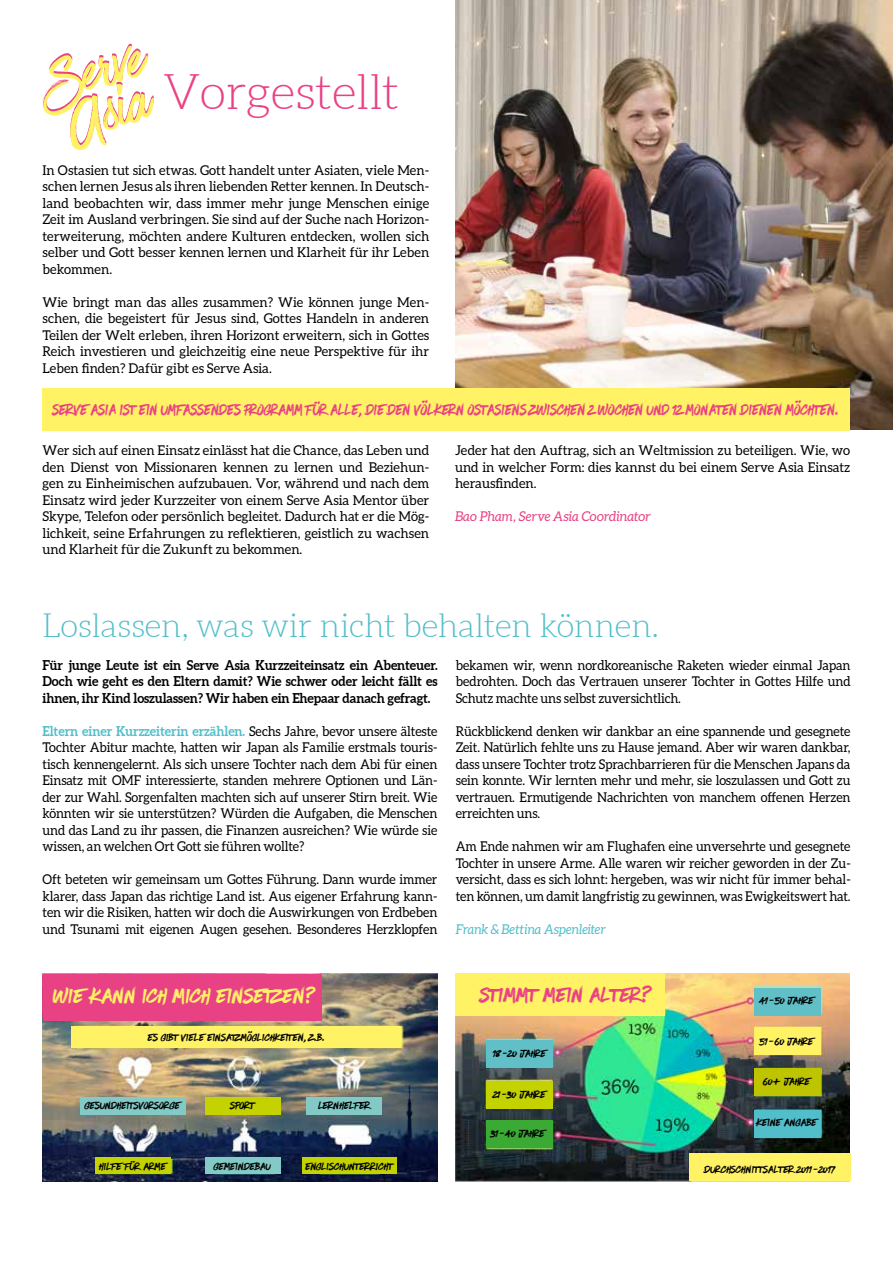
<style>
.page{position:relative;width:893px;height:1263px;background:#fff}
.page>*{position:absolute;margin:0;border:0;box-sizing:border-box;transform-origin:0 0}
.t1{font:300 48.45px "Aleo";letter-spacing:-.01em;color:#e94284}
.t2{font:300 32.85px "Aleo";letter-spacing:-.01em;color:#52beca}
.t3{font:30px "Have Heart Two";color:#fff265}
.t4{font:30px "Have Heart Two";color:#e94284}
.t5{font:22.5px "Have Heart Two";color:#e94284;scale:.88 1}
.t6{font:15px "Have Heart Two";color:#000}
.t7{font:13.5px/16.5px "Aleo";letter-spacing:-.01em;color:#000;text-align:justify;scale:.95 1}
.t8{font:13.5px/16.5px "Aleo";letter-spacing:-.01em;color:#000;text-align:justify}
.t9{font:700 13.5px/16.5px "Aleo";letter-spacing:-.01em;color:#000;text-align:justify;scale:.95 1}
.t10{font:italic 13.5px "Aleo";color:#e94284}
.t11{font:italic 13.5px "Aleo";letter-spacing:-.01em;color:#52beca;scale:.95 1}
.s1{font-weight:700;color:#52beca}
</style>
<div class="page">
<img style="left:455px;top:0;width:438px;height:429px">
<div style="left:43px;top:389px;width:807px;height:42px;background:#fff265"></div>
<img style="left:42px;top:974px;width:395px;height:207px">
<img style="left:455px;top:974px;width:394px;height:207px">
<svg style="left:42px;top:44px;width:112px;height:106px"></svg>
<div style="left:43px;top:974px;width:278px;height:46px;background:#e94284"></div>
<div style="left:455px;top:974px;width:210px;height:42px;background:#fff265"></div>
<div style="left:486px;top:1040px;width:67px;height:28px;background:#61c0c7"></div>
<div style="left:486px;top:1081px;width:67px;height:28px;background:#c3d200"></div>
<div style="left:486px;top:1120px;width:67px;height:28px;background:#3aaa35"></div>
<div style="left:754px;top:988px;width:67px;height:28px;background:#61c0c7"></div>
<div style="left:754px;top:1027px;width:67px;height:28px;background:#fff265"></div>
<div style="left:71px;top:1026px;width:330px;height:22px;background:#fff265"></div>
<div style="left:80px;top:1097px;width:105px;height:17px;background:#83c9c5"></div>
<div style="left:95px;top:1157px;width:76px;height:17px;background:#c3d200"></div>
<div style="left:306px;top:1097px;width:76px;height:17px;background:#83c9c5"></div>
<div style="left:302px;top:1157px;width:94px;height:17px;background:#c3d200"></div>
<div style="left:205px;top:1097px;width:76px;height:17px;background:#c3d200"></div>
<div style="left:205px;top:1157px;width:76px;height:17px;background:#83c9c5"></div>
<div style="left:754px;top:1068px;width:67px;height:28px;background:#bfc400"></div>
<div style="left:754px;top:1110px;width:67px;height:27px;background:#52beca"></div>
<div style="left:689px;top:1154px;width:161px;height:27px;background:#fff265"></div>
<h1 class="t1" style="left:163px;top:65px;width:238px">Vorgestellt</h1>
<p class="t8" style="left:43px;top:161px;width:388px">In Ostasien tut sich etwas. Gott handelt unter Asiaten, viele Men&shy;schen lernen Jesus als ihren liebenden Retter kennen. In Deutsch&shy;land beobachten wir, dass immer mehr junge Menschen einige Zeit im Ausland verbringen. Sie sind auf der Suche nach Horizon&shy;terweiterung, möchten andere Kulturen entdecken, wollen sich selber und Gott besser kennen lernen und Klarheit für ihr Leben bekommen.</p>
<p class="t8" style="left:43px;top:293px;width:388px">Wie bringt man das alles zusammen? Wie können junge Men&shy;schen, die begeistert für Jesus sind, Gottes Handeln in anderen Teilen der Welt erleben, ihren Horizont erweitern, sich in Gottes Reich investieren und gleichzeitig eine neue Perspektive für ihr Leben finden? Dafür gibt es Serve Asia.</p>
<h3 class="t5" style="left:52px;top:398px;width:895px">Serve Asia ist ein umfassendes Programm für alle, die den Völkern Ostasiens zwischen 2 Wochen und 12 Monaten dienen möchten.</h3>
<p class="t8" style="left:43px;top:442px;width:388px">Wer sich auf einen Einsatz einlässt hat die Chance, das Leben und den Dienst von Missionaren kennen zu lernen und Beziehun&shy;gen zu Einheimischen aufzubauen. Vor, während und nach dem Einsatz wird jeder Kurzzeiter von einem Serve Asia Mentor über Skype, Telefon oder persönlich begleitet. Dadurch hat er die Mög&shy;lichkeit, seine Erfahrungen zu reflektieren, geistlich zu wachsen und Klarheit für die Zukunft zu bekommen.</p>
<p class="t8" style="left:455px;top:442px;width:397px">Jeder hat den Auftrag, sich an Weltmission zu beteiligen. Wie, wo und in welcher Form: dies kannst du bei einem Serve Asia Einsatz herausfinden.</p>
<p class="t10" style="left:455px;top:509px;width:197px">Bao Pham, Serve Asia Coordinator</p>
<h2 class="t2" style="left:42px;top:607px;width:618px">Loslassen, was wir nicht behalten können.</h2>
<p class="t9" style="left:43px;top:656px;width:417px">Für junge Leute ist ein Serve Asia Kurzzeiteinsatz ein Abenteuer.<br>Doch wie geht es den Eltern damit? Wie schwer oder leicht fällt es ihnen, ihr Kind loszulassen? Wir haben ein Ehepaar danach gefragt.</p>
<p class="t7" style="left:43px;top:722px;width:417px"><span class="s1">Eltern einer Kurzzeiterin erzählen.</span> Sechs Jahre, bevor unsere älteste Tochter Abitur machte, hatten wir Japan als Familie erstmals touris&shy;tisch kennengelernt. Als sich unsere Tochter nach dem Abi für einen Einsatz mit OMF interessierte, standen mehrere Optionen und Län&shy;der zur Wahl. Sorgenfalten machten sich auf unserer Stirn breit. Wie könnten wir sie unterstützen? Würden die Aufgaben, die Menschen und das Land zu ihr passen, die Finanzen ausreichen? Wie würde sie wissen, an welchen Ort Gott sie führen wollte?</p>
<p class="t7" style="left:43px;top:871px;width:417px">Oft beteten wir gemeinsam um Gottes Führung. Dann wurde immer klarer, dass Japan das richtige Land ist. Aus eigener Erfahrung kann&shy;ten wir die Risiken, hatten wir doch die Auswirkungen von Erdbeben und Tsunami mit eigenen Augen gesehen. Besonderes Herzklopfen</p>
<p class="t7" style="left:456px;top:656px;width:417px">bekamen wir, wenn nordkoreanische Raketen wieder einmal Japan bedrohten. Doch das Vertrauen unserer Tochter in Gottes Hilfe und Schutz machte uns selbst zuversichtlich.</p>
<p class="t7" style="left:456px;top:722px;width:417px">Rückblickend denken wir dankbar an eine spannende und gesegnete Zeit. Natürlich fehlte uns zu Hause jemand. Aber wir waren dankbar, dass unsere Tochter trotz Sprachbarrieren für die Menschen Japans da sein konnte. Wir lernten mehr und mehr, sie loszulassen und Gott zu vertrauen. Ermutigende Nachrichten von manchem offenen Herzen erreichten uns.</p>
<p class="t7" style="left:456px;top:838px;width:417px">Am Ende nahmen wir am Flughafen eine unversehrte und gesegnete Tochter in unsere Arme. Alle waren wir reicher geworden in der Zu&shy;versicht, dass es sich lohnt: hergeben, was wir nicht für immer behal&shy;ten können, um damit langfristig zu gewinnen, was Ewigkeitswert hat.</p>
<p class="t11" style="left:456px;top:921px;width:160px">Frank &amp; Bettina Aspenleiter</p>
<h3 class="t3" style="left:53px;top:980px;width:263px">Wie kann ich mich einsetzen?</h3>
<h3 class="t4" style="left:480px;top:979px;width:173px">Stimmt mein Alter?</h3>
<p class="t6" style="left:148px;top:1030px;width:179px">Es gibt viele Einsatzmöglichkeiten, z.B.</p>
<p class="t6" style="left:85px;top:1097px;width:97px">Gesundheitsvorsorge</p>
<p class="t6" style="left:99px;top:1158px;width:68px">Hilfe für Arme</p>
<p class="t6" style="left:230px;top:1097px;width:26px">SPORT</p>
<p class="t6" style="left:214px;top:1158px;width:59px">Gemeindebau</p>
<p class="t6" style="left:318px;top:1097px;width:53px">Lernhelfer</p>
<p class="t6" style="left:305px;top:1158px;width:89px">Englischunterricht</p>
<p class="t6" style="left:493px;top:1046px;width:55px">18-20 Jahre</p>
<p class="t6" style="left:493px;top:1087px;width:54px">21-30 Jahre</p>
<p class="t6" style="left:491px;top:1126px;width:55px">31-40 Jahre</p>
<p class="t6" style="left:759px;top:992px;width:56px">41-50 Jahre</p>
<p class="t6" style="left:760px;top:1033px;width:55px">51-60 Jahre</p>
<p class="t6" style="left:763px;top:1074px;width:49px">60+ Jahre</p>
<p class="t6" style="left:756px;top:1115px;width:62px">keine Angabe</p>
<p class="t6" style="left:705px;top:1161px;width:132px">Durchschnittsalter 2011-2017</p>
</div>
